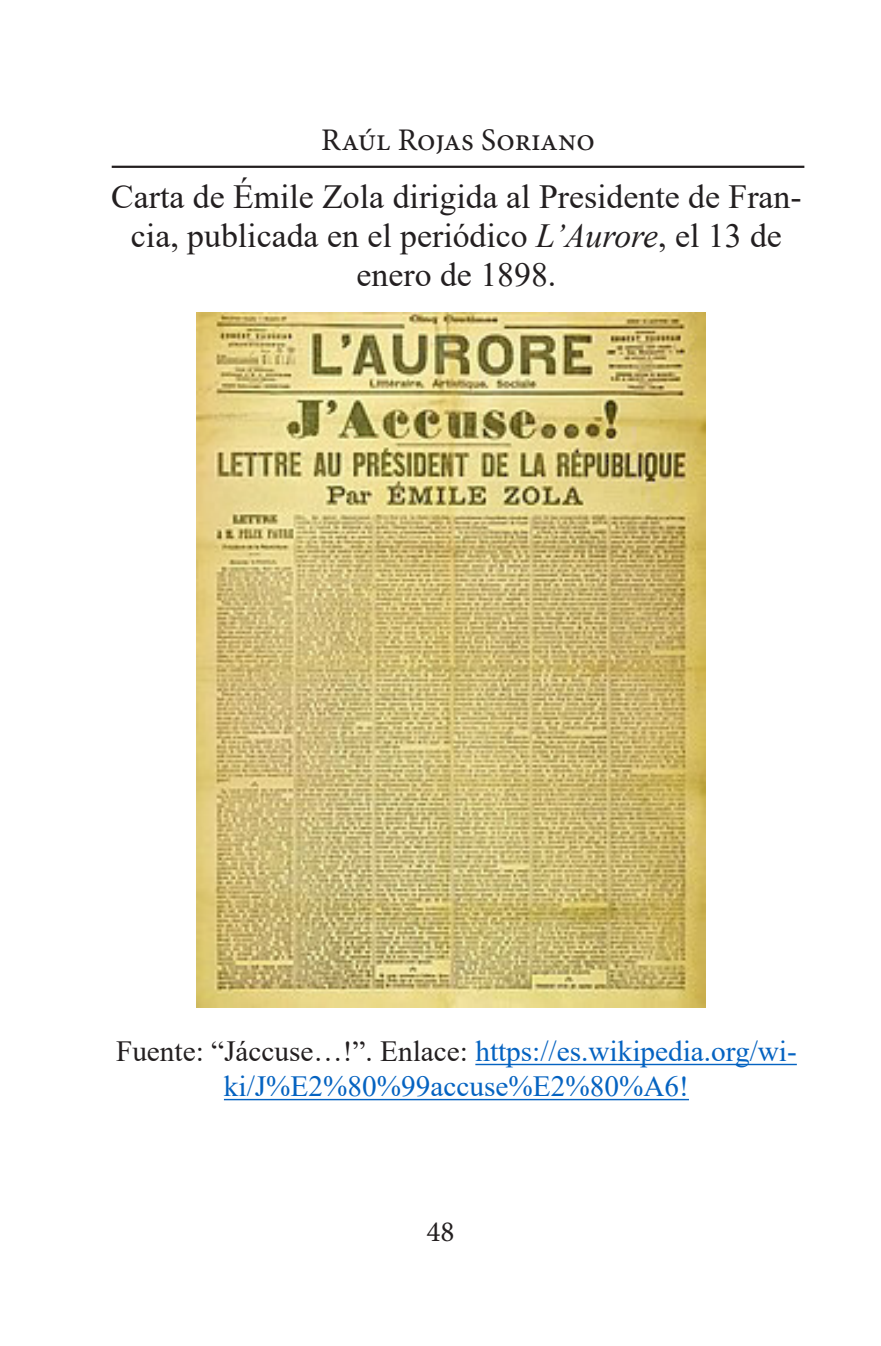
<style>
.page{position:relative;width:881px;height:1346px;background:#fff}
.page>*{position:absolute;margin:0;border:0;box-sizing:border-box;transform-origin:0 0}
.t1{font:33.75px/38.7px "Times New Roman";color:#231f20;text-align:center}
.t2{font:31.5px "Minion Pro";letter-spacing:-.005em;color:#231f20}
.t3{font:29.25px/35.1px "Times New Roman";color:#0563c1;text-align:center}
.t4{font:29.25px "Minion Pro";color:#231f20}
.s1{font-style:italic}
.s2{color:#231f20}
</style>
<div class="page">
<hr style="left:112px;top:166px;width:692px;height:2px;background:#231f20">
<hr style="left:475px;top:1064px;width:321px;height:1px;background:#0563c1">
<hr style="left:224px;top:1099px;width:464px;height:1px;background:#0563c1">
<img style="left:196px;top:313px;width:509px;height:695px">
<p class="t2" style="left:321px;top:119px;width:275px">Raúl Rojas Soriano</p>
<p class="t1" style="left:111px;top:177px;width:691px">Carta de Émile Zola dirigida al Presidente de Fran&shy;cia, publicada en el periódico <span class="s1">L’Aurore</span>, el 13 de enero de 1898.</p>
<p class="t3" style="left:116px;top:1033px;width:682px"><span class="s2">Fuente: “Jáccuse…!”. Enlace:</span> https://es.wikipedia.org/wi&shy;ki/J%E2%80%99accuse%E2%80%A6!</p>
<p class="t4" style="left:426px;top:1212px;width:30px">48</p>
</div>
